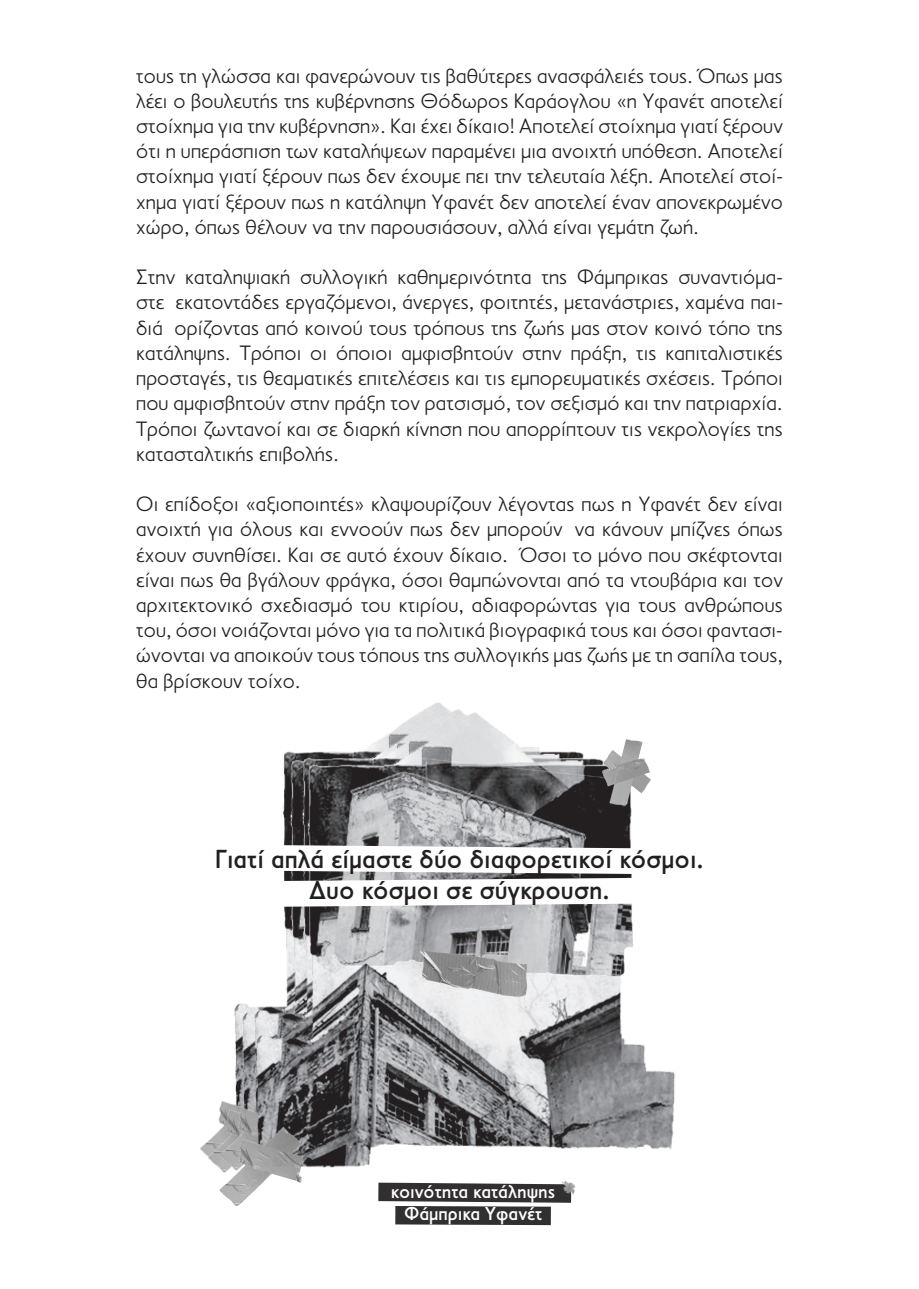
<style>
.page{position:relative;width:919px;height:1289px;background:#fff}
.page>*{position:absolute;margin:0;border:0;box-sizing:border-box;transform-origin:0 0}
.t1{font:500 26.4px/31.7px "PF Transport";color:#231f20;text-align:center}
.t2{font:300 21px/25.2px "PF Transport";letter-spacing:.01em;color:#231f20;text-align:justify}
.t3{font:500 18.9px/22.6px "PF Transport";color:#fff;text-align:center}
</style>
<div class="page">
<img style="left:200px;top:702px;width:475px;height:524px">
<svg style="left:378px;top:1182px;width:193px;height:43px"></svg>
<img style="left:559px;top:1179px;width:17px;height:15px">
<svg style="left:200px;top:844px;width:475px;height:62px"></svg>
<p class="t2" style="left:136px;top:63px;width:648px">τους τη γλώσσα και φανερώνουν τις βαθύτερες ανασφάλειές τους. Όπως μας λέει ο βουλευτής της κυβέρνησης Θόδωρος Καράογλου «η Υφανέτ αποτελεί στοίχημα για την κυβέρνηση». Και έχει δίκαιο! Αποτελεί στοίχημα γιατί ξέρουν ότι η υπεράσπιση των καταλήψεων παραμένει μια ανοιχτή υπόθεση. Αποτελεί στοίχημα γιατί ξέρουν πως δεν έχουμε πει την τελευταία λέξη. Αποτελεί στοί&shy;χημα γιατί ξέρουν πως η κατάληψη Υφανέτ δεν αποτελεί έναν απονεκρωμένο χώρο, όπως θέλουν να την παρουσιάσουν, αλλά είναι γεμάτη ζωή.</p>
<p class="t2" style="left:136px;top:265px;width:648px">Στην καταληψιακή συλλογική καθημερινότητα της Φάμπρικας συναντιόμα&shy;στε εκατοντάδες εργαζόμενοι, άνεργες, φοιτητές, μετανάστριες, χαμένα παι&shy;διά ορίζοντας από κοινού τους τρόπους της ζωής μας στον κοινό τόπο της κατάληψης. Τρόποι οι όποιοι αμφισβητούν στην πράξη, τις καπιταλιστικές προσταγές, τις θεαματικές επιτελέσεις και τις εμπορευματικές σχέσεις. Τρόποι που αμφισβητούν στην πράξη τον ρατσισμό, τον σεξισμό και την πατριαρχία.<br>Τρόποι ζωντανοί και σε διαρκή κίνηση που απορρίπτουν τις νεκρολογίες της κατασταλτικής επιβολής.</p>
<p class="t2" style="left:136px;top:491px;width:648px">Οι επίδοξοι «αξιοποιητές» κλαψουρίζουν λέγοντας πως η Υφανέτ δεν είναι ανοιχτή για όλους και εννοούν πως δεν μπορούν να κάνουν μπίζνες όπως έχουν συνηθίσει. Και σε αυτό έχουν δίκαιο. Όσοι το μόνο που σκέφτονται είναι πως θα βγάλουν φράγκα, όσοι θαμπώνονται από τα ντουβάρια και τον αρχιτεκτονικό σχεδιασμό του κτιρίου, αδιαφορώντας για τους ανθρώπους του, όσοι νοιάζονται μόνο για τα πολιτικά βιογραφικά τους και όσοι φαντασι&shy;ώνονται να αποικούν τους τόπους της συλλογικής μας ζωής με τη σαπίλα τους, θα βρίσκουν τοίχο.</p>
<p class="t1" style="left:215px;top:843px;width:490px">Γιατί απλά είμαστε δύο διαφορετικοί κόσμοι.<br>Δυο κόσμοι σε σύγκρουση.</p>
<p class="t3" style="left:391px;top:1179px;width:166px">κοινότητα κατάληψης<br>Φάμπρικα Υφανέτ</p>
</div>
